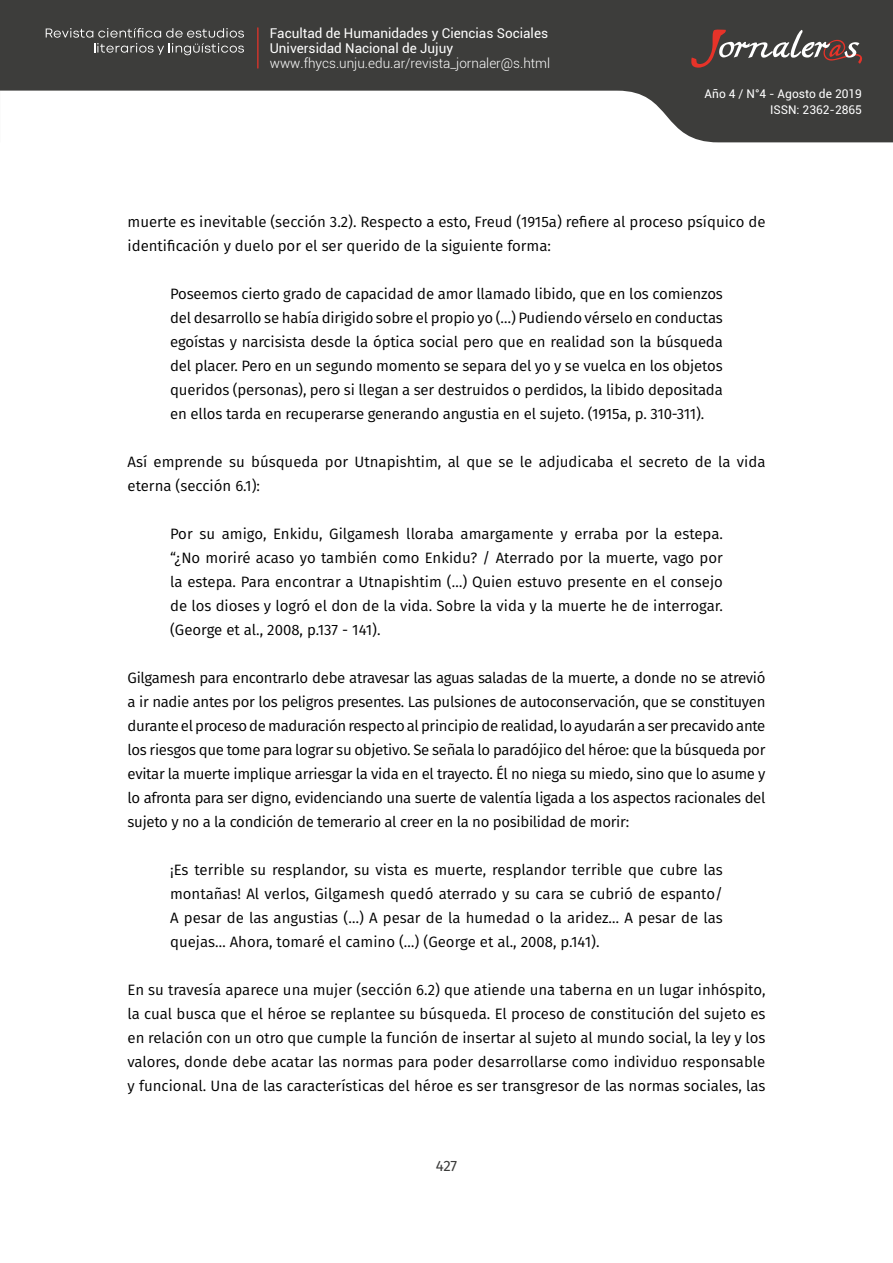
<style>
.page{position:relative;width:893px;height:1263px;background:#fff}
.page>*{position:absolute;margin:0;border:0;box-sizing:border-box;transform-origin:0 0}
.t1{font:15px/24px "Fira Sans";color:#000;text-align:justify}
.t2{font:15px "Fira Sans";color:#3c3c3b}
.t3{font:13.5px/15px "Roboto";color:#fff}
.t4{font:300 13.5px "Roboto";color:#fff}
.t5{font:12px/16.5px "Roboto";color:#fff;text-align:right}
</style>
<div class="page">
<svg style="left:0;top:0;width:893px;height:142px;fill:#3d3d3b"></svg>
<svg style="left:691px;top:29px;width:171px;height:39px;background:#605452"></svg>
<svg style="left:46px;top:28px;width:198px;height:27px;background:#5a5a58"></svg>
<hr style="left:257px;top:28px;width:1px;height:40px;background:#e63329">
<p class="t3" style="left:270px;top:25px;width:280px">Facultad de Humanidades y Ciencias Sociales<br>Universidad Nacional de Jujuy</p>
<p class="t4" style="left:270px;top:54px;width:282px">www.fhycs.unju.edu.ar/revista_jornaler@s.html</p>
<p class="t5" style="left:705px;top:85px;width:159px">Año 4 / N°4 - Agosto de 2019<br>ISSN: 2362-2865</p>
<p class="t1" style="left:128px;top:209px;width:639px">muerte es inevitable (sección 3.2). Respecto a esto, Freud (1915a) refiere al proceso psíquico de identificación y duelo por el ser querido de la siguiente forma:</p>
<p class="t1" style="left:170px;top:281px;width:554px">Poseemos cierto grado de capacidad de amor llamado libido, que en los comienzos del desarrollo se había dirigido sobre el propio yo (…) Pudiendo vérselo en conductas egoístas y narcisista desde la óptica social pero que en realidad son la búsqueda del placer. Pero en un segundo momento se separa del yo y se vuelca en los objetos queridos (personas), pero si llegan a ser destruidos o perdidos, la libido depositada en ellos tarda en recuperarse generando angustia en el sujeto. (1915a, p. 310-311).</p>
<p class="t1" style="left:128px;top:449px;width:639px">Así emprende su búsqueda por Utnapishtim, al que se le adjudicaba el secreto de la vida eterna (sección 6.1):</p>
<p class="t1" style="left:170px;top:521px;width:554px">Por su amigo, Enkidu, Gilgamesh lloraba amargamente y erraba por la estepa. “¿No moriré acaso yo también como Enkidu? / Aterrado por la muerte, vago por la estepa. Para encontrar a Utnapishtim (…) Quien estuvo presente en el consejo de los dioses y logró el don de la vida. Sobre la vida y la muerte he de interrogar. (George et al., 2008, p.137 - 141).</p>
<p class="t1" style="left:128px;top:665px;width:639px">Gilgamesh para encontrarlo debe atravesar las aguas saladas de la muerte, a donde no se atrevió a ir nadie antes por los peligros presentes. Las pulsiones de autoconservación, que se constituyen durante el proceso de maduración respecto al principio de realidad, lo ayudarán a ser precavido ante los riesgos que tome para lograr su objetivo. Se señala lo paradójico del héroe: que la búsqueda por evitar la muerte implique arriesgar la vida en el trayecto. Él no niega su miedo, sino que lo asume y lo afronta para ser digno, evidenciando una suerte de valentía ligada a los aspectos racionales del sujeto y no a la condición de temerario al creer en la no posibilidad de morir:</p>
<p class="t1" style="left:170px;top:857px;width:554px">¡Es terrible su resplandor, su vista es muerte, resplandor terrible que cubre las montañas! Al verlos, Gilgamesh quedó aterrado y su cara se cubrió de espanto/ A pesar de las angustias (…) A pesar de la humedad o la aridez… A pesar de las quejas… Ahora, tomaré el camino (…) (George et al., 2008, p.141).</p>
<p class="t1" style="left:128px;top:977px;width:639px">En su travesía aparece una mujer (sección 6.2) que atiende una taberna en un lugar inhóspito, la cual busca que el héroe se replantee su búsqueda. El proceso de constitución del sujeto es en relación con un otro que cumple la función de insertar al sujeto al mundo social, la ley y los valores, donde debe acatar las normas para poder desarrollarse como individuo responsable y funcional. Una de las características del héroe es ser transgresor de las normas sociales, las</p>
<p class="t2" style="left:436px;top:1155px;width:23px">427</p>
</div>
